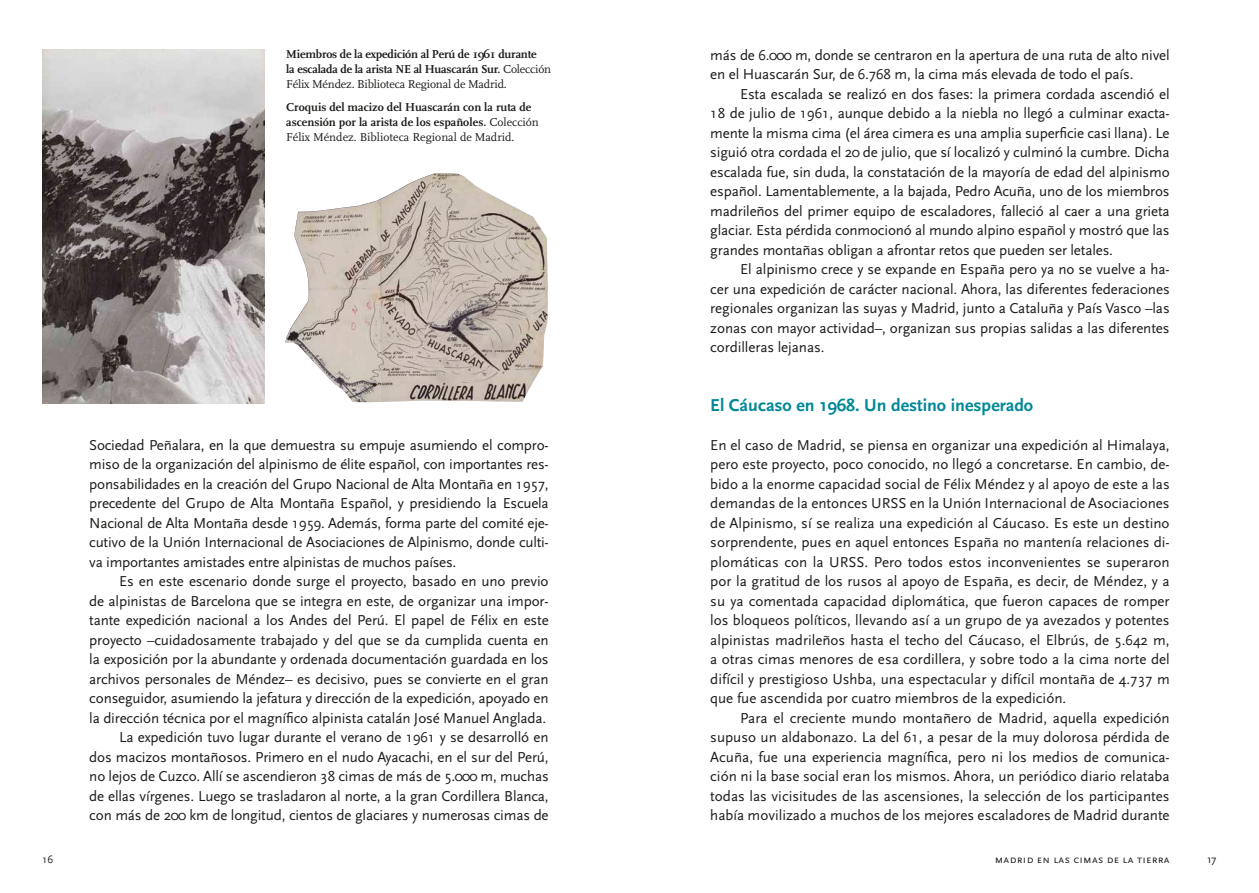
<style>
.page{position:relative;width:1259px;height:893px;background:#fff}
.page>*{position:absolute;margin:0;border:0;box-sizing:border-box;transform-origin:0 0}
.t1{font:700 18px "Scala Sans Pro";color:#008898}
.t2{font:15px/19.5px "Scala Sans Pro";letter-spacing:-.01em;color:#1c1c1a;text-align:justify}
.t3{font:700 12px/15px "Scala Pro";letter-spacing:-.015em;color:#1c1c1a}
.t4{font:11.25px "Scala Sans Pro";letter-spacing:.025em;color:#1c1c1a}
.s1{font-weight:400}
</style>
<div class="page">
<img style="left:285px;top:173px;width:263px;height:229px">
<img style="left:43px;top:49px;width:222px;height:355px">
<p class="t3" style="left:286px;top:47px;width:266px">Miembros de la expedición al Perú de 1961 durante<br>la escalada de la arista NE al Huascarán Sur. <span class="s1">Colección<br>Félix Méndez. Biblioteca Regional de Madrid.</span></p>
<p class="t3" style="left:286px;top:100px;width:254px">Croquis del macizo del Huascarán con la ruta de ascensión por la arista de los españoles. <span class="s1">Colección<br>Félix Méndez. Biblioteca Regional de Madrid.</span></p>
<p class="t2" style="left:89px;top:435px;width:461px">Sociedad Peñalara, en la que demuestra su empuje asumiendo el compro&shy;miso de la organización del alpinismo de élite español, con importantes res&shy;ponsabilidades en la creación del Grupo Nacional de Alta Montaña en 1957, precedente del Grupo de Alta Montaña Español, y presidiendo la Escuela Nacional de Alta Montaña desde 1959. Además, forma parte del comité eje&shy;cutivo de la Unión Internacional de Asociaciones de Alpinismo, donde culti&shy;va importantes amistades entre alpinistas de muchos países.</p>
<p class="t2" style="left:89px;top:572px;width:461px;text-align:right">Es en este escenario donde surge el proyecto, basado en uno previo<br>de alpinistas de Barcelona que se integra en este, de organizar una impor&shy;tante expedición nacional a los Andes del Perú. El papel de Félix en este proyecto –cuidadosamente trabajado y del que se da cumplida cuenta en la exposición por la abundante y ordenada documentación guardada en los archivos personales de Méndez– es decisivo, pues se convierte en el gran conseguidor, asumiendo la jefatura y dirección de la expedición, apoyado en la dirección técnica por el magnífico alpinista catalán José Manuel Anglada.<br>La expedición tuvo lugar durante el verano de 1961 y se desarrolló en<br>dos macizos montañosos. Primero en el nudo Ayacachi, en el sur del Perú, no lejos de Cuzco. Allí se ascendieron 38 cimas de más de 5.000 m, muchas de ellas vírgenes. Luego se trasladaron al norte, a la gran Cordillera Blanca, con más de 200 km de longitud, cientos de glaciares y numerosas cimas de</p>
<p class="t2" style="left:710px;top:45px;width:461px">más de 6.000 m, donde se centraron en la apertura de una ruta de alto nivel en el Huascarán Sur, de 6.768 m, la cima más elevada de todo el país.</p>
<p class="t2" style="left:710px;top:84px;width:461px;text-indent:30px">Esta escalada se realizó en dos fases: la primera cordada ascendió el 18 de julio de 1961, aunque debido a la niebla no llegó a culminar exacta&shy;mente la misma cima (el área cimera es una amplia superficie casi llana). Le siguió otra cordada el 20 de julio, que sí localizó y culminó la cumbre. Dicha escalada fue, sin duda, la constatación de la mayoría de edad del alpinismo español. Lamentablemente, a la bajada, Pedro Acuña, uno de los miembros madrileños del primer equipo de escaladores, falleció al caer a una grieta glaciar. Esta pérdida conmocionó al mundo alpino español y mostró que las grandes montañas obligan a afrontar retos que pueden ser letales.</p>
<p class="t2" style="left:710px;top:260px;width:461px;text-indent:30px">El alpinismo crece y se expande en España pero ya no se vuelve a ha&shy;cer una expedición de carácter nacional. Ahora, las diferentes federaciones regionales organizan las suyas y Madrid, junto a Cataluña y País Vasco –las zonas con mayor actividad–, organizan sus propias salidas a las diferentes cordilleras lejanas.</p>
<p class="t1" style="left:710px;top:395px;width:324px">El Cáucaso en 1968. Un destino inesperado</p>
<p class="t2" style="left:710px;top:435px;width:461px">En el caso de Madrid, se piensa en organizar una expedición al Himalaya, pero este proyecto, poco conocido, no llegó a concretarse. En cambio, de&shy;bido a la enorme capacidad social de Félix Méndez y al apoyo de este a las demandas de la entonces URSS en la Unión Internacional de Asociaciones de Alpinismo, sí se realiza una expedición al Cáucaso. Es este un destino sorprendente, pues en aquel entonces España no mantenía relaciones di&shy;plomáticas con la URSS. Pero todos estos inconvenientes se superaron por la gratitud de los rusos al apoyo de España, es decir, de Méndez, y a su ya comentada capacidad diplomática, que fueron capaces de romper los bloqueos políticos, llevando así a un grupo de ya avezados y potentes alpinistas madrileños hasta el techo del Cáucaso, el Elbrús, de 5.642 m, a otras cimas menores de esa cordillera, y sobre todo a la cima norte del difícil y prestigioso Ushba, una espectacular y difícil montaña de 4.737 m que fue ascendida por cuatro miembros de la expedición.</p>
<p class="t2" style="left:710px;top:708px;width:461px;text-indent:30px">Para el creciente mundo montañero de Madrid, aquella expedición supuso un aldabonazo. La del 61, a pesar de la muy dolorosa pérdida de Acuña, fue una experiencia magnífica, pero ni los medios de comunica&shy;ción ni la base social eran los mismos. Ahora, un periódico diario relataba todas las vicisitudes de las ascensiones, la selección de los participantes había movilizado a muchos de los mejores escaladores de Madrid durante</p>
<p class="t4" style="left:43px;top:853px;width:12px">16</p>
<p class="t4" style="left:994px;top:853px;width:176px">madrid en las cimas de la tierra</p>
<p class="t4" style="left:1207px;top:853px;width:11px">17</p>
</div>
